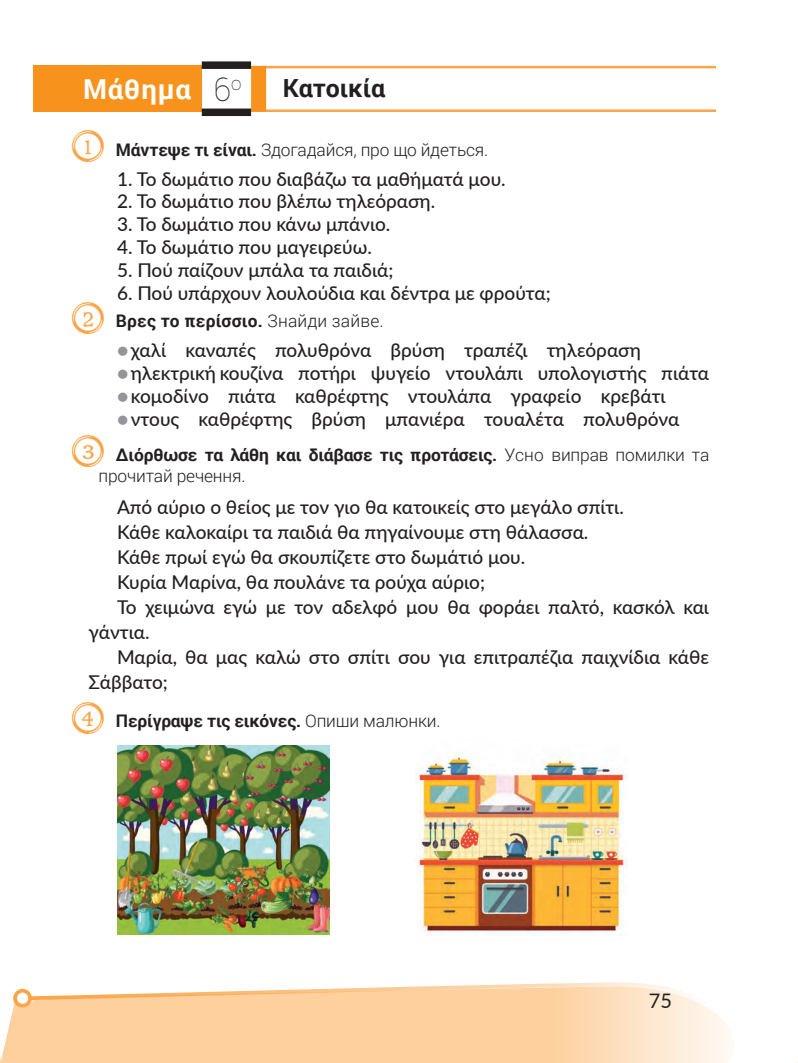
<style>
.page{position:relative;width:798px;height:1063px;background:#fff}
.page>*{position:absolute;margin:0;border:0;box-sizing:border-box;transform-origin:0 0}
.t1{font:42.5px "Type Keys";color:#f9a64a}
.t2{font:100 32.5px "Roboto";color:#231f20}
.t3{font:700 27.5px "Roboto";letter-spacing:.03em;color:#fff}
.t4{font:700 25px "Roboto";color:#231f20}
.t5{font:20px "Lato";color:#231f20}
.t6{font:500 19px "Lato";color:#231f20}
.t7{font:100 19px "Roboto";color:#231f20}
.t8{font:700 17.38px/20.9px "Roboto";letter-spacing:-.01em;color:#231f20}
.t9{font:300 17.38px "Roboto";letter-spacing:-.01em;color:#231f20}
.t10{font:700 17.38px "Roboto";letter-spacing:.01em;color:#231f20}
.s1{font-weight:700}
.s2{font-weight:300}
.s3{color:#939598}
</style>
<div class="page">
<hr style="left:265px;top:66px;width:450px;height:2px;background:#f9a64a">
<hr style="left:265px;top:109px;width:450px;height:3px;background:#f9a64a">
<img style="left:117px;top:745px;width:213px;height:190px">
<img style="left:416px;top:753px;width:210px;height:181px">
<div style="left:251px;top:66px;width:15px;height:46px;background:#f7931d"></div>
<div style="left:33px;top:66px;width:169px;height:46px;background:#f7931d"></div>
<div style="left:202px;top:61px;width:49px;height:8px;background:#231f20"></div>
<div style="left:202px;top:109px;width:49px;height:7px;background:#231f20"></div>
<div style="left:0;top:988px;width:494px;height:75px;background:#fdd09e"></div>
<svg style="left:26px;top:984px;width:468px;height:48px;background:#fdd4a8"></svg>
<div style="left:13px;top:989px;width:19px;height:19px;border:4px solid #f9a64a;border-radius:50%"></div>
<svg style="left:494px;top:982px;width:236px;height:81px;background:#fde1c1"></svg>
<h2 class="t2" style="left:213px;top:67px;width:19px">6</h2>
<h3 class="t3" style="left:83px;top:70px;width:109px">Μάθημα</h3>
<p class="t7" style="left:231px;top:70px;width:12px">ο</p>
<h3 class="t4" style="left:283px;top:71px;width:104px">Κατοικία</h3>
<h1 class="t1" style="left:71px;top:122px;width:36px">1</h1>
<p class="t9" style="left:116px;top:137px;width:374px"><span class="s1">Μάντεψε τι είναι.</span> Здогадайся, про що йдеться.</p>
<p class="t6" style="left:117px;top:165px;width:390px">1. Το δωμάτιο που διαβάζω τα μαθήματά μου.</p>
<p class="t6" style="left:117px;top:188px;width:319px">2. Το δωμάτιο που βλέπω τηλεόραση.</p>
<p class="t6" style="left:117px;top:211px;width:275px">3. Το δωμάτιο που κάνω μπάνιο.</p>
<p class="t6" style="left:117px;top:233px;width:256px">4. Το δωμάτιο που μαγειρεύω.</p>
<p class="t6" style="left:117px;top:256px;width:278px">5. Πού παίζουν μπάλα τα παιδιά;</p>
<p class="t6" style="left:117px;top:279px;width:435px">6. Πού υπάρχουν λουλούδια και δέντρα με φρούτα;</p>
<h1 class="t1" style="left:71px;top:294px;width:36px">2</h1>
<p class="t10" style="left:116px;top:309px;width:269px">Βρες το περίσσιο. <span class="s2">Знайди зайве.</span></p>
<p class="t6" style="left:117px;top:337px;width:525px"><span class="s3">●</span> χαλί καναπές πολυθρόνα βρύση τραπέζι τηλεόραση</p>
<p class="t6" style="left:117px;top:360px;width:593px"><span class="s3">●</span> ηλεκτρική κουζίνα ποτήρι ψυγείο ντουλάπι υπολογιστής πιάτα</p>
<p class="t6" style="left:117px;top:382px;width:550px"><span class="s3">●</span> κομοδίνο πιάτα καθρέφτης ντουλάπα γραφείο κρεβάτι</p>
<p class="t6" style="left:117px;top:405px;width:563px"><span class="s3">●</span> ντους καθρέφτης βρύση μπανιέρα τουαλέτα πολυθρόνα</p>
<h1 class="t1" style="left:71px;top:428px;width:36px">3</h1>
<p class="t8" style="left:98px;top:443px;width:612px;text-indent:17px">Διόρθωσε τα λάθη και διάβασε τις προτάσεις. <span class="s2">Усно виправ помилки та прочитай речення.</span></p>
<p class="t6" style="left:117px;top:493px;width:508px">Από αύριο ο θείος με τον γιο θα κατοικείς στο μεγάλο σπίτι.</p>
<p class="t6" style="left:117px;top:518px;width:472px">Κάθε καλοκαίρι τα παιδιά θα πηγαίνουμε στη θάλασσα.</p>
<p class="t6" style="left:117px;top:543px;width:409px">Κάθε πρωί εγώ θα σκουπίζετε στο δωμάτιό μου.</p>
<p class="t6" style="left:117px;top:568px;width:369px">Κυρία Μαρίνα, θα πουλάνε τα ρούχα αύριο;</p>
<p class="t6" style="left:117px;top:593px;width:593px">Το χειμώνα εγώ με τον αδελφό μου θα φοράει παλτό, κασκόλ και</p>
<p class="t6" style="left:89px;top:618px;width:62px">γάντια.</p>
<p class="t6" style="left:117px;top:643px;width:593px">Μαρία, θα μας καλώ στο σπίτι σου για επιτραπέζια παιχνίδια κάθε</p>
<p class="t6" style="left:89px;top:668px;width:81px">Σάββατο;</p>
<h1 class="t1" style="left:71px;top:694px;width:36px">4</h1>
<p class="t8" style="left:116px;top:710px;width:326px">Περίγραψε τις εικόνες. <span class="s2">Опиши малюнки.</span></p>
<p class="t5" style="left:648px;top:986px;width:25px">75</p>
</div>
